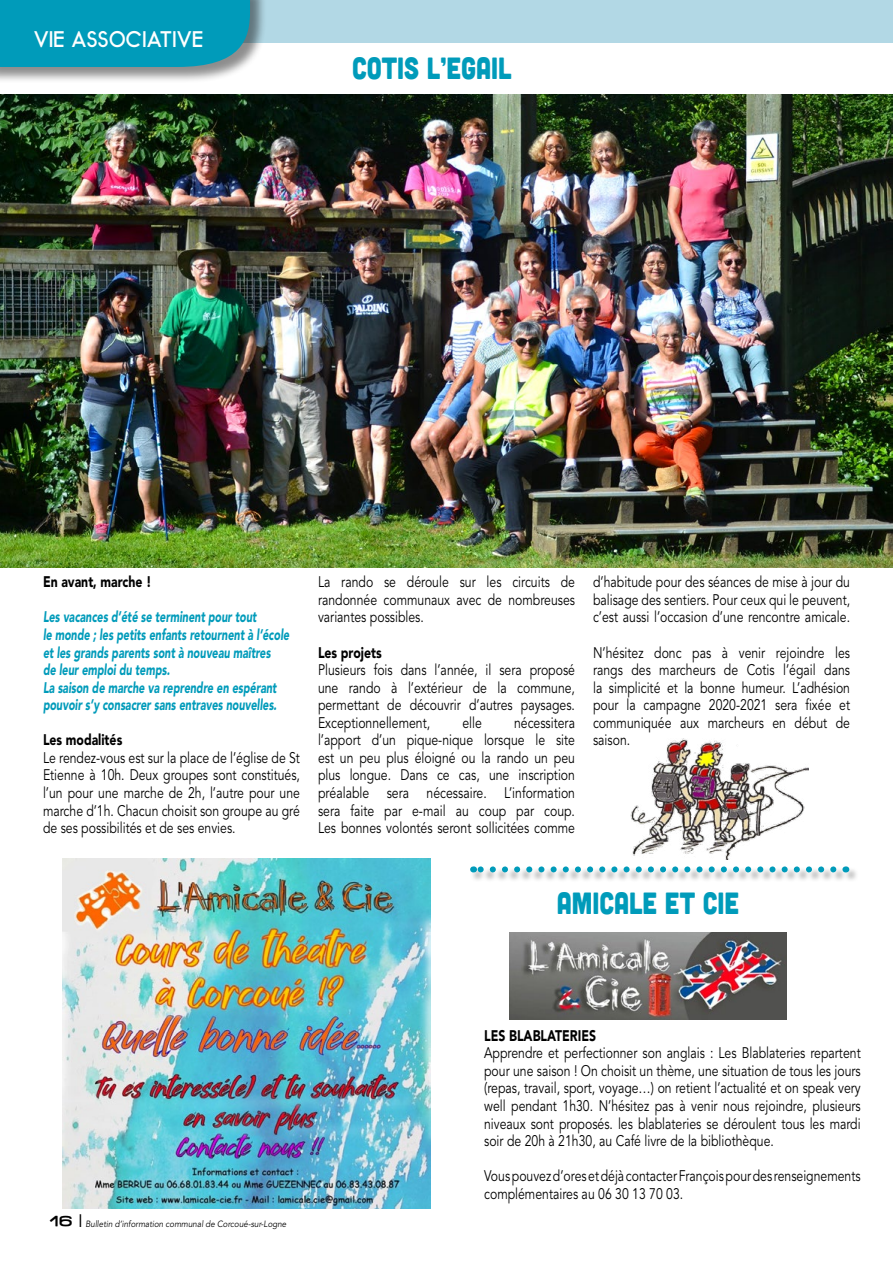
<style>
.page{position:relative;width:893px;height:1263px;background:#fff}
.page>*{position:absolute;margin:0;border:0;box-sizing:border-box;transform-origin:0 0}
.t1{font:30.6px "Cubano";color:#009bba;scale:.85 1}
.t2{font:21px "Lugos";letter-spacing:.05em;color:#fff}
.t3{font:15.3px/17.5px "Avenir";color:#000;text-align:justify;scale:.8 1}
.t4{font:italic 900 15.3px/17.5px "Avenir";color:#009bba;scale:.7 1}
.t5{font:900 15.3px "Avenir";color:#000;scale:.8 1}
.t6{font:italic 9px "Avenir";color:#000;scale:.9 1}
.s1{font-family:"Antaris CF";font-style:normal;font-size:18px}
.s2{font-style:normal;font-size:18px}
</style>
<div class="page">
<div style="left:222px;top:0;width:671px;height:42px;background:#b2d8e5"></div>
<div style="left:0;top:0;width:267px;height:84px;background:#000;opacity:.45"></div>
<div style="left:0;top:0;width:250px;height:67px;background:#009bba"></div>
<img style="left:509px;top:932px;width:277px;height:87px">
<img style="left:630px;top:739px;width:179px;height:121px">
<img style="left:0;top:95px;width:893px;height:473px">
<img style="left:63px;top:858px;width:367px;height:351px">
<div style="left:470px;top:866px;width:389px;height:17px;background:#000;opacity:.4"></div>
<svg style="left:473px;top:866px;width:360px;height:6px"></svg>
<h2 class="t2" style="left:34px;top:28px;width:171px">VIE ASSOCIATIVE</h2>
<h1 class="t1" style="left:352px;top:48px;width:189px">COTIS L’EGAIL</h1>
<p class="t5" style="left:43px;top:573px;width:137px">En avant, marche !</p>
<p class="t4" style="left:43px;top:608px;width:354px">Les vacances d’été se terminent pour tout<br>le monde ; les petits enfants retournent à l’école et les grands parents sont à nouveau maîtres<br>de leur emploi du temps.<br>La saison de marche va reprendre en espérant pouvoir s’y consacrer sans entraves nouvelles.</p>
<p class="t5" style="left:43px;top:731px;width:101px">Les modalités</p>
<p class="t3" style="left:43px;top:749px;width:323px">Le rendez-vous est sur la place de l’église de St Etienne à 10h. Deux groupes sont constitués, l’un pour une marche de 2h, l’autre pour une marche d’1h. Chacun choisit son groupe au gré de ses possibilités et de ses envies.</p>
<p class="t3" style="left:318px;top:574px;width:323px">La rando se déroule sur les circuits de randonnée communaux avec de nombreuses variantes possibles.</p>
<p class="t5" style="left:318px;top:643px;width:81px">Les projets</p>
<p class="t3" style="left:318px;top:661px;width:323px">Plusieurs fois dans l’année, il sera proposé une rando à l’extérieur de la commune, permettant de découvrir d’autres paysages.<br>Exceptionnellement,</p>
<p class="t3" style="left:462px;top:714px;width:26px">elle</p>
<p class="t3" style="left:318px;top:714px;width:323px;text-indent:196px">nécessitera l’apport d’un pique-nique lorsque le site est un peu plus éloigné ou la rando un peu plus longue. Dans ce cas, une inscription préalable sera nécessaire. L’information sera faite par e-mail au coup par coup.<br>Les bonnes volontés seront sollicitées comme</p>
<p class="t3" style="left:593px;top:574px;width:323px">d’habitude pour des séances de mise à jour du balisage des sentiers. Pour ceux qui le peuvent, c’est aussi l’occasion d’une rencontre amicale.</p>
<p class="t3" style="left:593px;top:644px;width:323px">N’hésitez donc pas à venir rejoindre les rangs des marcheurs de Cotis l’égail dans la simplicité et la bonne humeur. L’adhésion pour la campagne 2020-2021 sera fixée et communiquée aux marcheurs en début de saison.</p>
<h1 class="t1" style="left:557px;top:883px;width:216px">AMICALE ET CIE</h1>
<p class="t6" style="left:49px;top:1218px;width:265px"><span class="s1">16</span> <span class="s2">I</span> Bulletin d’information communal de Corcoué-sur-Logne</p>
<p class="t5" style="left:484px;top:1026px;width:141px">LES BLABLATERIES</p>
<p class="t3" style="left:484px;top:1045px;width:472px">Apprendre et perfectionner son anglais : Les Blablateries repartent pour une saison ! On choisit un thème, une situation de tous les jours (repas, travail, sport, voyage…) on retient l’actualité et on speak very well pendant 1h30. N’hésitez pas à venir nous rejoindre, plusieurs niveaux sont proposés. les blablateries se déroulent tous les mardi soir de 20h à 21h30, au Café livre de la bibliothèque.</p>
<p class="t3" style="left:484px;top:1167px;width:472px">Vous pouvez d’ores etdéjà contacter François pour des renseignements complémentaires au 06 30 13 70 03.</p>
</div>
